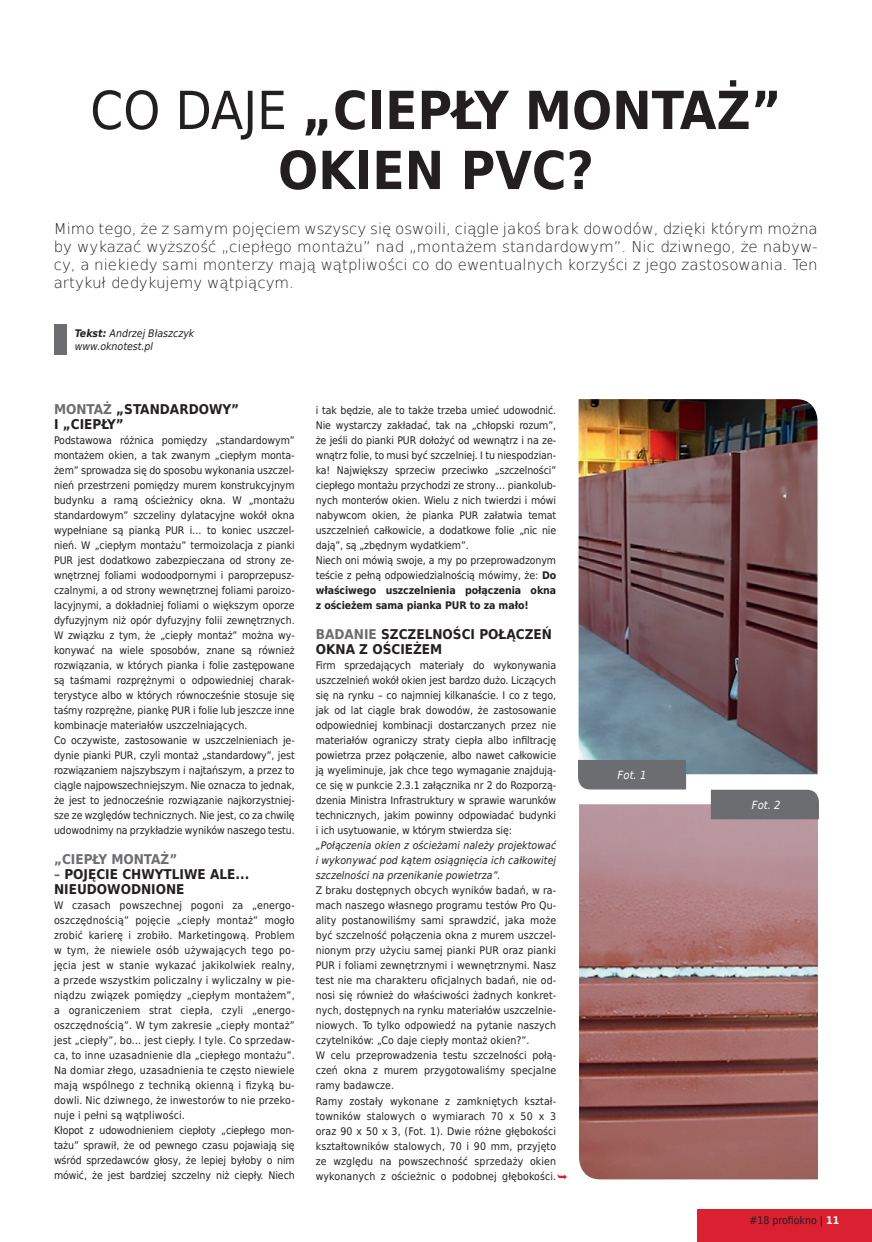
<style>
.page{position:relative;width:872px;height:1242px;background:#fff}
.page>*{position:absolute;margin:0;border:0;box-sizing:border-box;transform-origin:0 0}
.t1{font:700 52.5px/60px "DejaVu Sans Condensed";color:#231f20;text-align:center}
.t2{font:200 15px/18px "DejaVu Sans";color:#231f20;text-align:justify}
.t3{font:700 13.5px/15px "DejaVu Sans Condensed";color:#231f20}
.t4{font:700 13.5px "DejaVu Sans Condensed";color:#6c6d70}
.t5{font:italic 11.25px "DejaVu Sans Condensed";color:#fff}
.t6{font:10.5px/15px "DejaVu Sans Condensed";letter-spacing:-.005em;color:#231f20}
.t7{font:10.5px/15px "DejaVu Sans Condensed";letter-spacing:.015em;color:#231f20}
.t8{font:italic 10.5px/15px "DejaVu Sans Condensed";letter-spacing:.005em;color:#231f20;text-align:justify}
.s1{font-weight:400}
.s2{font-weight:700}
.s3{color:#6c6d70}
.s4{font-weight:700;color:#fff}
</style>
<div class="page">
<div style="left:54px;top:324px;width:13px;height:30px;background:#6c6d70"></div>
<img style="left:578px;top:399px;width:239px;height:375px">
<img style="left:579px;top:804px;width:239px;height:375px">
<div style="left:711px;top:789px;width:108px;height:30px;background:#6c6d70"></div>
<div style="left:578px;top:760px;width:108px;height:29px;background:#6c6d70"></div>
<svg style="left:557px;top:1173px;width:10px;height:6px"></svg>
<div style="left:697px;top:1209px;width:175px;height:33px;background:#da2031"></div>
<h1 class="t1" style="left:90px;top:79px;width:693px"><span class="s1">CO DAJE</span> „CIEPŁY MONTAŻ”<br>OKIEN PVC?</h1>
<p class="t2" style="left:54px;top:219px;width:765px">Mimo tego, że z samym pojęciem wszyscy się oswoili, ciągle jakoś brak dowodów, dzięki którym można by wykazać wyższość „ciepłego montażu” nad „montażem standardowym”. Nic dziwnego, że nabyw&shy;cy, a niekiedy sami monterzy mają wątpliwości co do ewentualnych korzyści z jego zastosowania. Ten artykuł dedykujemy wątpiącym.</p>
<p class="t8" style="left:75px;top:327px;width:121px;line-height:12.6px"><span class="s2">Tekst:</span> Andrzej Błaszczyk www.oknotest.pl</p>
<p class="t3" style="left:54px;top:401px;width:187px"><span class="s3">MONTAŻ</span> „STANDARDOWY”<br>I „CIEPŁY”</p>
<p class="t6" style="left:54px;top:433px;width:242px">Podstawowa różnica pomiędzy „standardowym” montażem okien, a tak zwanym „ciepłym monta&shy;żem” sprowadza się do sposobu wykonania uszczel&shy;nień przestrzeni pomiędzy murem konstrukcyjnym budynku a ramą ościeżnicy okna. W „montażu standardowym” szczeliny dylatacyjne wokół okna wypełniane są pianką PUR i… to koniec uszczel&shy;nień. W „ciepłym montażu” termoizolacja z pianki PUR jest dodatkowo zabezpieczana od strony ze&shy;wnętrznej foliami wodoodpornymi i paroprzepusz&shy;czalnymi, a od strony wewnętrznej foliami paroizo&shy;lacyjnymi, a dokładniej foliami o większym oporze dyfuzyjnym niż opór dyfuzyjny folii zewnętrznych.<br>W związku z tym, że „ciepły montaż” można wy&shy;konywać na wiele sposobów, znane są również rozwiązania, w których pianka i folie zastępowane są taśmami rozprężnymi o odpowiedniej charak&shy;terystyce albo w których równocześnie stosuje się taśmy rozprężne, piankę PUR i folie lub jeszcze inne kombinacje materiałów uszczelniających.<br>Co oczywiste, zastosowanie w uszczelnieniach je&shy;dynie pianki PUR, czyli montaż „standardowy”, jest rozwiązaniem najszybszym i najtańszym, a przez to ciągle najpowszechniejszym. Nie oznacza to jednak, że jest to jednocześnie rozwiązanie najkorzystniej&shy;sze ze względów technicznych. Nie jest, co za chwilę udowodnimy na przykładzie wyników naszego testu.</p>
<p class="t4" style="left:54px;top:848px;width:125px">„CIEPŁY MONTAŻ”</p>
<p class="t3" style="left:54px;top:866px;width:197px"><span class="s3">–</span> POJĘCIE CHWYTLIWE ALE...<br>NIEUDOWODNIONE</p>
<p class="t7" style="left:54px;top:898px;width:242px">W czasach powszechnej pogoni za „energo&shy;oszczędnością” pojęcie „ciepły montaż” mogło zrobić karierę i zrobiło. Marketingową. Problem w tym, że niewiele osób używających tego po&shy;jęcia jest w stanie wykazać jakikolwiek realny, a przede wszystkim policzalny i wyliczalny w pie&shy;niądzu związek pomiędzy „ciepłym montażem”, a ograniczeniem strat ciepła, czyli „energo&shy;oszczędnością”. W tym zakresie „ciepły montaż” jest „ciepły”, bo… jest ciepły. I tyle. Co sprzedaw&shy;ca, to inne uzasadnienie dla „ciepłego montażu”.<br>Na domiar złego, uzasadnienia te często niewiele mają wspólnego z techniką okienną i fizyką bu&shy;dowli. Nic dziwnego, że inwestorów to nie przeko&shy;nuje i pełni są wątpliwości.<br>Kłopot z udowodnieniem ciepłoty „ciepłego mon&shy;tażu” sprawił, że od pewnego czasu pojawiają się wśród sprzedawców głosy, że lepiej byłoby o nim mówić, że jest bardziej szczelny niż ciepły. Niech</p>
<p class="t6" style="left:316px;top:403px;width:242px">i tak będzie, ale to także trzeba umieć udowodnić.<br>Nie wystarczy zakładać, tak na „chłopski rozum”, że jeśli do pianki PUR dołożyć od wewnątrz i na ze&shy;wnątrz folie, to musi być szczelniej. I tu niespodzian&shy;ka! Największy sprzeciw przeciwko „szczelności” ciepłego montażu przychodzi ze strony… piankolub&shy;nych monterów okien. Wielu z nich twierdzi i mówi nabywcom okien, że pianka PUR załatwia temat uszczelnień całkowicie, a dodatkowe folie „nic nie dają”, są „zbędnym wydatkiem”.<br>Niech oni mówią swoje, a my po przeprowadzonym teście z pełną odpowiedzialnością mówimy, że: <span class="s2">Do właściwego uszczelnienia połączenia okna z ościeżem sama pianka PUR to za mało!</span></p>
<p class="t3" style="left:316px;top:626px;width:238px"><span class="s3">BADANIE</span> SZCZELNOŚCI POŁĄCZEŃ<br>OKNA Z OŚCIEŻEM</p>
<p class="t6" style="left:316px;top:658px;width:242px;text-align:justify">Firm sprzedających materiały do wykonywania uszczelnień wokół okien jest bardzo dużo. Liczących się na rynku – co najmniej kilkanaście. I co z tego, jak od lat ciągle brak dowodów, że zastosowanie odpowiedniej kombinacji dostarczanych przez nie materiałów ograniczy straty ciepła albo infiltrację powietrza przez połączenie, albo nawet całkowicie ją wyeliminuje, jak chce tego wymaganie znajdują&shy;ce się w punkcie 2.3.1 załącznika nr 2 do Rozporzą&shy;dzenia Ministra Infrastruktury w sprawie warunków technicznych, jakim powinny odpowiadać budynki i ich usytuowanie, w którym stwierdza się:</p>
<p class="t8" style="left:316px;top:838px;width:242px">„Połączenia okien z ościeżami należy projektować i wykonywać pod kątem osiągnięcia ich całkowitej szczelności na przenikanie powietrza”.</p>
<p class="t6" style="left:316px;top:883px;width:242px">Z braku dostępnych obcych wyników badań, w ra&shy;mach naszego własnego programu testów Pro Qu&shy;ality postanowiliśmy sami sprawdzić, jaka może być szczelność połączenia okna z murem uszczel&shy;nionym przy użyciu samej pianki PUR oraz pianki PUR i foliami zewnętrznymi i wewnętrznymi. Nasz test nie ma charakteru oficjalnych badań, nie od&shy;nosi się również do właściwości żadnych konkret&shy;nych, dostępnych na rynku materiałów uszczelnie&shy;niowych. To tylko odpowiedź na pytanie naszych czytelników: „Co daje ciepły montaż okien?”.<br>W celu przeprowadzenia testu szczelności połą&shy;czeń okna z murem przygotowaliśmy specjalne ramy badawcze.<br>Ramy zostały wykonane z zamkniętych kształ&shy;towników stalowych o wymiarach 70 x 50 x 3 oraz 90 x 50 x 3, (Fot. 1). Dwie różne głębokości kształtowników stalowych, 70 i 90 mm, przyjęto ze względu na powszechność sprzedaży okien wykonanych z ościeżnic o podobnej głębokości.</p>
<p class="t5" style="left:617px;top:766px;width:30px">Fot. 1</p>
<p class="t5" style="left:752px;top:796px;width:30px">Fot. 2</p>
<p class="t6" style="left:749px;top:1213px;width:91px">#18 profiokno | <span class="s4">11</span></p>
</div>
